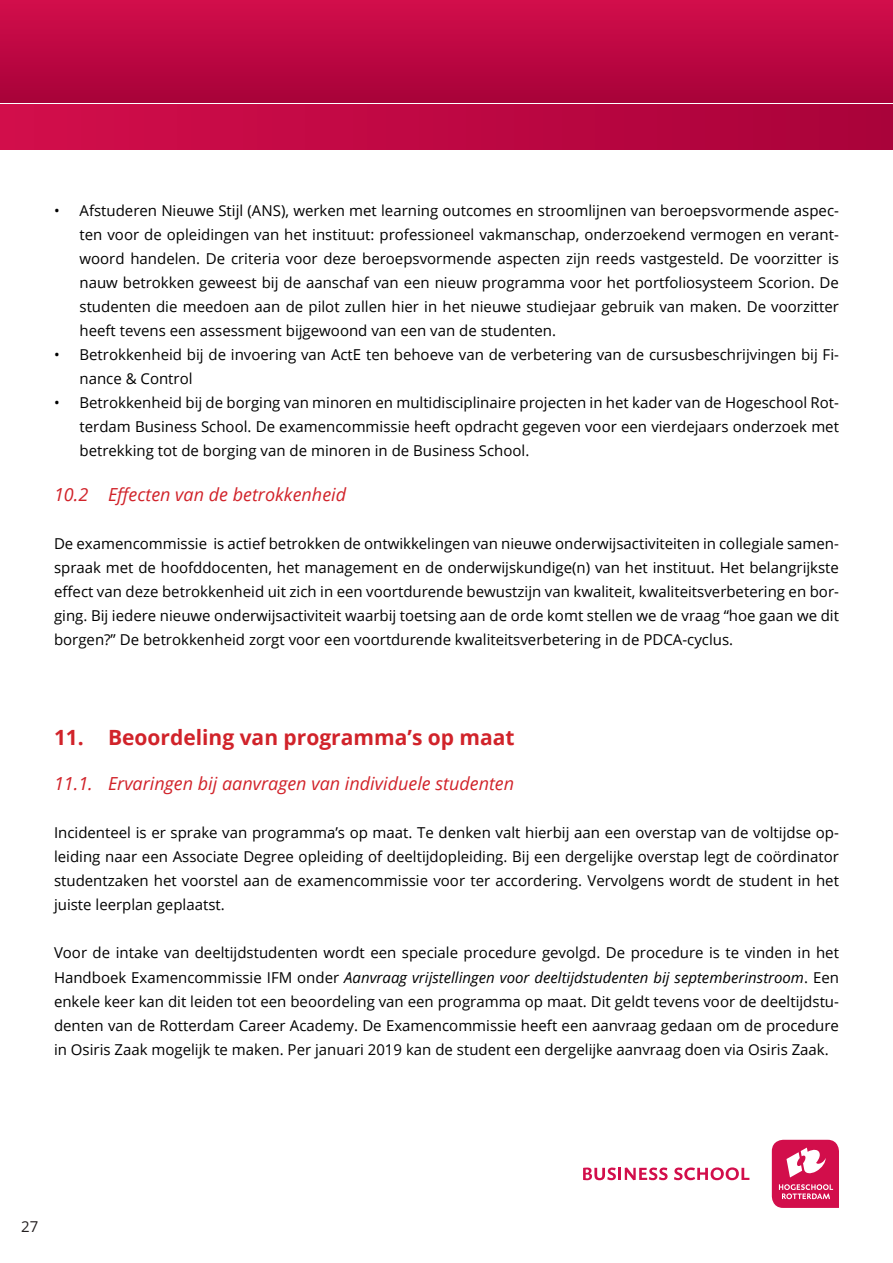
<style>
.page{position:relative;width:893px;height:1263px;background:#fff}
.page>*{position:absolute;margin:0;border:0;box-sizing:border-box;transform-origin:0 0}
.t1{font:700 21px "Open Sans";color:#d1232a}
.t2{font:italic 18px "Open Sans";color:#d1232a}
.t3{font:15px/24px "Open Sans";color:#000;text-align:justify}
.t4{font:15px "Open Sans";color:#231f20}
.s1{font-style:italic}
</style>
<div class="page">
<div style="left:0;top:0;width:893px;height:102px;background:linear-gradient(to bottom,#d20e4b,#a80239)"></div>
<div style="left:0;top:104px;width:893px;height:46px;background:linear-gradient(to right,#d20e4b,#a9023a)"></div>
<svg style="left:583px;top:1167px;width:85px;height:13px"></svg>
<svg style="left:674px;top:1167px;width:75px;height:13px"></svg>
<svg style="left:772px;top:1140px;width:67px;height:68px;background:#db3f6f"></svg>
<p class="t3" style="left:80px;top:198px;width:761px;text-indent:-26px">• Afstuderen Nieuwe Stijl (ANS), werken met learning outcomes en stroomlijnen van beroepsvormende aspec&shy;ten voor de opleidingen van het instituut: professioneel vakmanschap, onderzoekend vermogen en verant&shy;woord handelen. De criteria voor deze beroepsvormende aspecten zijn reeds vastgesteld. De voorzitter is nauw betrokken geweest bij de aanschaf van een nieuw programma voor het portfoliosysteem Scorion. De studenten die meedoen aan de pilot zullen hier in het nieuwe studiejaar gebruik van maken. De voorzitter heeft tevens een assessment bijgewoond van een van de studenten.</p>
<p class="t3" style="left:80px;top:342px;width:761px;text-indent:-26px">• Betrokkenheid bij de invoering van ActE ten behoeve van de verbetering van de cursusbeschrijvingen bij Fi&shy;nance &amp; Control</p>
<p class="t3" style="left:80px;top:390px;width:761px;text-indent:-26px">• Betrokkenheid bij de borging van minoren en multidisciplinaire projecten in het kader van de Hogeschool Rot&shy;terdam Business School. De examencommissie heeft opdracht gegeven voor een vierdejaars onderzoek met betrekking tot de borging van de minoren in de Business School.</p>
<p class="t2" style="left:54px;top:482px;width:294px">10.2 Effecten van de betrokkenheid</p>
<p class="t3" style="left:54px;top:531px;width:786px">De examencommissie is actief betrokken de ontwikkelingen van nieuwe onderwijsactiviteiten in collegiale samen&shy;spraak met de hoofddocenten, het management en de onderwijskundige(n) van het instituut. Het belangrijkste effect van deze betrokkenheid uit zich in een voortdurende bewustzijn van kwaliteit, kwaliteitsverbetering en bor&shy;ging. Bij iedere nieuwe onderwijsactiviteit waarbij toetsing aan de orde komt stellen we de vraag “hoe gaan we dit borgen?” De betrokkenheid zorgt voor een voortdurende kwaliteitsverbetering in de PDCA-cyclus.</p>
<h1 class="t1" style="left:54px;top:722px;width:462px">11. Beoordeling van programma’s op maat</h1>
<p class="t2" style="left:54px;top:772px;width:462px">11.1. Ervaringen bij aanvragen van individuele studenten</p>
<p class="t3" style="left:54px;top:821px;width:786px">Incidenteel is er sprake van programma’s op maat. Te denken valt hierbij aan een overstap van de voltijdse op&shy;leiding naar een Associate Degree opleiding of deeltijdopleiding. Bij een dergelijke overstap legt de coördinator studentzaken het voorstel aan de examencommissie voor ter accordering. Vervolgens wordt de student in het juiste leerplan geplaatst.</p>
<p class="t3" style="left:54px;top:941px;width:786px">Voor de intake van deeltijdstudenten wordt een speciale procedure gevolgd. De procedure is te vinden in het Handboek Examencommissie IFM onder <span class="s1">Aanvraag vrijstellingen voor deeltijdstudenten bij septemberinstroom</span>. Een enkele keer kan dit leiden tot een beoordeling van een programma op maat. Dit geldt tevens voor de deeltijdstu&shy;denten van de Rotterdam Career Academy. De Examencommissie heeft een aanvraag gedaan om de procedure in Osiris Zaak mogelijk te maken. Per januari 2019 kan de student een dergelijke aanvraag doen via Osiris Zaak.</p>
<p class="t4" style="left:21px;top:1216px;width:19px">27</p>
</div>
